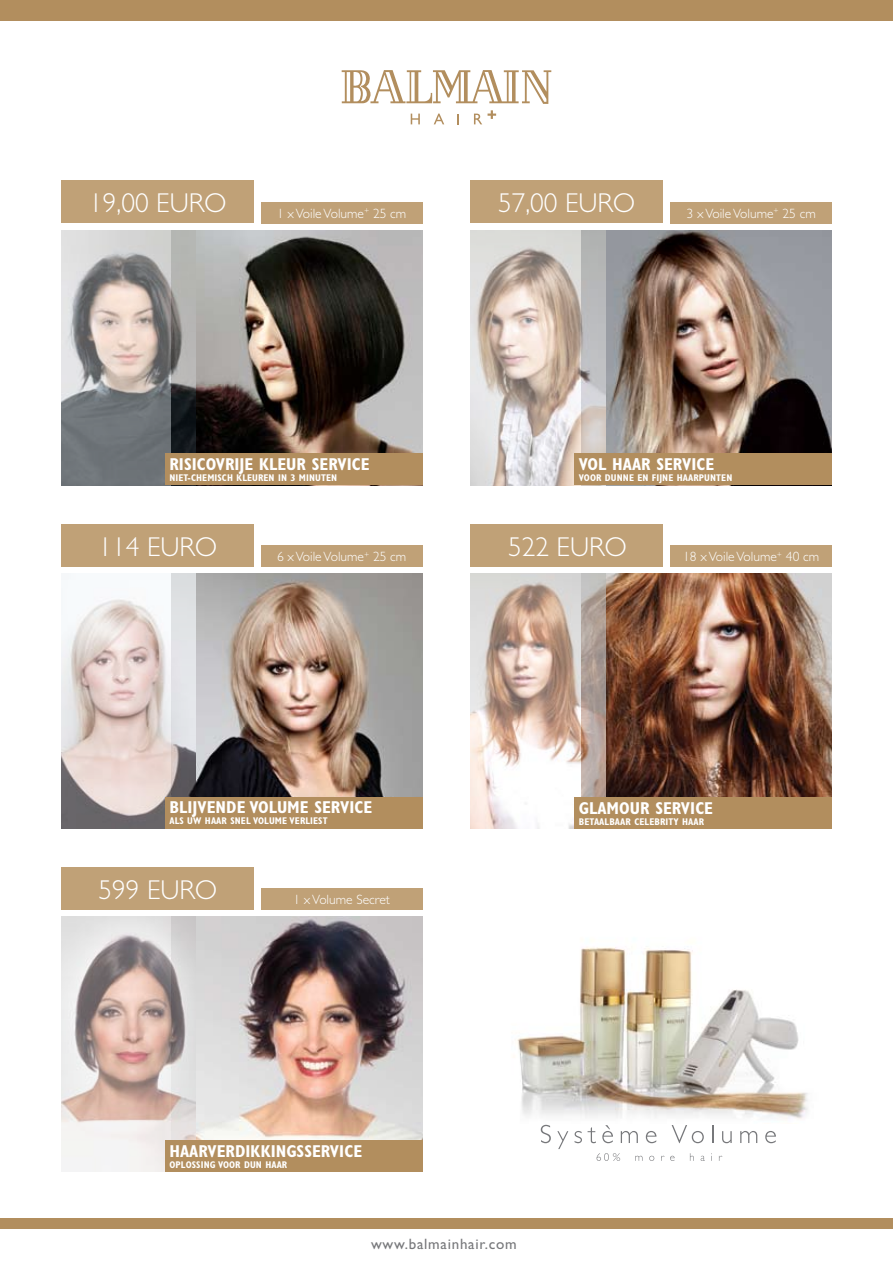
<style>
.page{position:relative;width:893px;height:1263px;background:#fff}
.page>*{position:absolute;margin:0;border:0;box-sizing:border-box;transform-origin:0 0}
.t1{font:300 27.3px "Gill Sans";color:#fff}
.t2{font:700 condensed 17.25px "Gill Sans";color:#fff}
.t3{font:15px "Gill Sans";letter-spacing:.05em;color:#77787b}
.t4{font:300 13.5px "Gill Sans";color:#fff}
.t5{font:700 condensed 9.75px "Gill Sans";letter-spacing:.01em;color:#fff}
</style>
<div class="page">
<img style="left:517px;top:947px;width:291px;height:172px">
<svg style="left:541px;top:1125px;width:10px;height:18px"></svg>
<svg style="left:557px;top:1131px;width:11px;height:18px"></svg>
<svg style="left:574px;top:1131px;width:8px;height:12px"></svg>
<svg style="left:588px;top:1127px;width:8px;height:16px"></svg>
<svg style="left:602px;top:1125px;width:11px;height:18px"></svg>
<svg style="left:621px;top:1131px;width:17px;height:12px"></svg>
<svg style="left:646px;top:1131px;width:10px;height:12px"></svg>
<svg style="left:672px;top:1125px;width:32px;height:18px"></svg>
<svg style="left:712px;top:1125px;width:1px;height:18px"></svg>
<svg style="left:722px;top:1131px;width:10px;height:12px"></svg>
<svg style="left:740px;top:1131px;width:17px;height:12px"></svg>
<svg style="left:765px;top:1131px;width:10px;height:12px"></svg>
<svg style="left:597px;top:1153px;width:23px;height:8px"></svg>
<svg style="left:635px;top:1156px;width:7px;height:5px"></svg>
<svg style="left:649px;top:1156px;width:5px;height:5px"></svg>
<svg style="left:670px;top:1156px;width:5px;height:5px"></svg>
<svg style="left:690px;top:1153px;width:4px;height:8px"></svg>
<svg style="left:701px;top:1156px;width:4px;height:5px"></svg>
<div style="left:0;top:0;width:893px;height:21px;background:#b28e5e"></div>
<svg style="left:342px;top:70px;width:209px;height:34px"></svg>
<svg style="left:411px;top:114px;width:9px;height:10px"></svg>
<svg style="left:434px;top:114px;width:10px;height:10px"></svg>
<svg style="left:457px;top:114px;width:2px;height:10px"></svg>
<svg style="left:474px;top:114px;width:8px;height:10px"></svg>
<svg style="left:488px;top:110px;width:8px;height:9px"></svg>
<div style="left:0;top:1218px;width:893px;height:10px;background:#b28e5e"></div>
<img style="left:196px;top:230px;width:226px;height:223px">
<img style="left:61px;top:230px;width:135px;height:255px">
<img style="left:196px;top:573px;width:226px;height:224px">
<img style="left:61px;top:573px;width:135px;height:255px">
<img style="left:605px;top:230px;width:227px;height:223px">
<img style="left:470px;top:230px;width:135px;height:255px">
<img style="left:605px;top:573px;width:227px;height:224px">
<img style="left:470px;top:573px;width:135px;height:255px">
<img style="left:196px;top:917px;width:226px;height:223px">
<img style="left:61px;top:917px;width:135px;height:255px">
<div style="left:165px;top:453px;width:257px;height:32px;background:#b28e5e"></div>
<div style="left:61px;top:181px;width:193px;height:42px;background:#c0a177"></div>
<div style="left:261px;top:202px;width:161px;height:21px;background:#c0a177"></div>
<div style="left:165px;top:797px;width:257px;height:31px;background:#b28e5e"></div>
<div style="left:61px;top:524px;width:193px;height:43px;background:#c0a177"></div>
<div style="left:574px;top:453px;width:258px;height:32px;background:#b28e5e"></div>
<div style="left:470px;top:181px;width:193px;height:42px;background:#c0a177"></div>
<div style="left:574px;top:797px;width:258px;height:31px;background:#b28e5e"></div>
<div style="left:470px;top:524px;width:193px;height:43px;background:#c0a177"></div>
<div style="left:61px;top:867px;width:193px;height:43px;background:#c0a177"></div>
<div style="left:165px;top:1140px;width:257px;height:32px;background:#b28e5e"></div>
<div style="left:670px;top:202px;width:162px;height:21px;background:#c0a177"></div>
<div style="left:261px;top:545px;width:161px;height:22px;background:#c0a177"></div>
<div style="left:261px;top:889px;width:161px;height:21px;background:#c0a177"></div>
<div style="left:670px;top:545px;width:162px;height:22px;background:#c0a177"></div>
<h1 class="t1" style="left:89px;top:188px;width:139px">19,00 EURO</h1>
<h1 class="t1" style="left:498px;top:188px;width:139px">57,00 EURO</h1>
<h3 class="t4" style="left:277px;top:206px;width:131px">1 x Voile Volume<sup>+</sup> 25 cm</h3>
<h3 class="t4" style="left:686px;top:206px;width:131px">3 x Voile Volume<sup>+</sup> 25 cm</h3>
<h2 class="t2" style="left:169px;top:454px;width:202px">RISICOVRIJE KLEUR SERVICE</h2>
<p class="t5" style="left:169px;top:472px;width:169px">NIET-CHEMISCH KLEUREN IN 3 MINUTEN</p>
<h1 class="t1" style="left:98px;top:531px;width:120px">114 EURO</h1>
<h3 class="t4" style="left:277px;top:549px;width:131px">6 x Voile Volume<sup>+</sup> 25 cm</h3>
<h2 class="t2" style="left:169px;top:797px;width:204px">BLIJVENDE VOLUME SERVICE</h2>
<p class="t5" style="left:169px;top:815px;width:160px">ALS UW HAAR SNEL VOLUME VERLIEST</p>
<h1 class="t1" style="left:98px;top:875px;width:120px">599 EURO</h1>
<h3 class="t4" style="left:293px;top:892px;width:98px">1 x Volume Secret</h3>
<h2 class="t2" style="left:169px;top:1140px;width:194px">HAARVERDIKKINGSSERVICE</h2>
<p class="t5" style="left:169px;top:1158px;width:119px">OPLOSSING VOOR DUN HAAR</p>
<h2 class="t2" style="left:579px;top:454px;width:137px">VOL HAAR SERVICE</h2>
<p class="t5" style="left:579px;top:472px;width:155px">VOOR DUNNE EN FIJNE HAARPUNTEN</p>
<h1 class="t1" style="left:508px;top:531px;width:120px">522 EURO</h1>
<h3 class="t4" style="left:683px;top:549px;width:138px">18 x Voile Volume<sup>+</sup> 40 cm</h3>
<h2 class="t2" style="left:579px;top:798px;width:111px">GLAMOUR SERVICE</h2>
<p class="t5" style="left:579px;top:816px;width:126px">BETAALBAAR CELEBRITY HAAR</p>
<h3 class="t3" style="left:371px;top:1236px;width:147px">www.balmainhair.com</h3>
</div>
